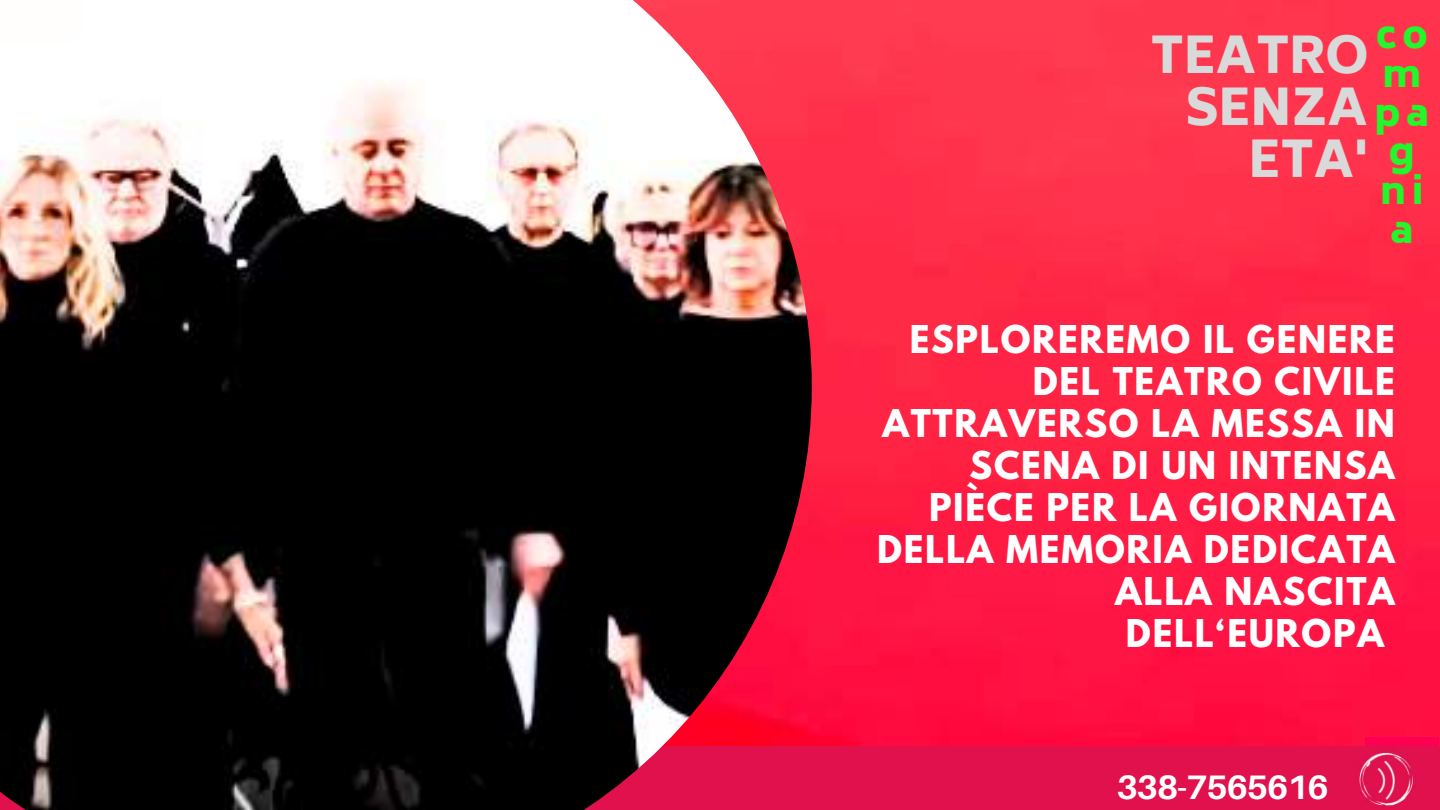
<style>
.page{position:relative;width:1440px;height:810px;background:#fff}
.page>*{position:absolute;margin:0;border:0;box-sizing:border-box;transform-origin:0 0}
.t1{font:800 50px/51.8px "Biryani";letter-spacing:-.01em;color:#d9d9d9;text-align:right}
.t2{font:800 37.6px/39px "Biryani";color:#23f62b;text-align:center}
.t3{font:700 34px "Aileron";letter-spacing:-.03em;color:#fff}
.t4{font:700 33.9px "League Spartan";letter-spacing:.05em;color:#fff}
</style>
<div class="page">
<img style="left:812px;top:0;width:628px;height:746px">
<div style="left:1365px;top:737px;width:74px;height:73px;background:#fd0053"></div>
<div style="left:0;top:746px;width:1440px;height:64px;background:#e1114e"></div>
<img style="left:1359px;top:752px;width:56px;height:54px">
<img style="left:0;top:0;width:812px;height:810px">
<h1 class="t1" style="left:1151px;top:30px;width:219px">TEATRO<br>SENZA<br>ETA'</h1>
<p class="t2" style="left:1375px;top:16px;width:56px">co m pa g ni a</p>
<p class="t4" style="left:910px;top:323px;width:487px">ESPLOREREMO IL GENERE</p>
<p class="t4" style="left:1033px;top:365px;width:364px">DEL TEATRO CIVILE</p>
<p class="t4" style="left:882px;top:407px;width:514px">ATTRAVERSO LA MESSA IN</p>
<p class="t4" style="left:970px;top:449px;width:427px">SCENA DI UN INTENSA</p>
<p class="t4" style="left:929px;top:491px;width:467px">PIÈCE PER LA GIORNATA</p>
<p class="t4" style="left:877px;top:533px;width:519px">DELLA MEMORIA DEDICATA</p>
<p class="t4" style="left:1115px;top:575px;width:281px">ALLA NASCITA</p>
<p class="t4" style="left:1126px;top:617px;width:259px">DELL‘EUROPA</p>
<p class="t3" style="left:1117px;top:766px;width:214px">338-7565616</p>
</div>
